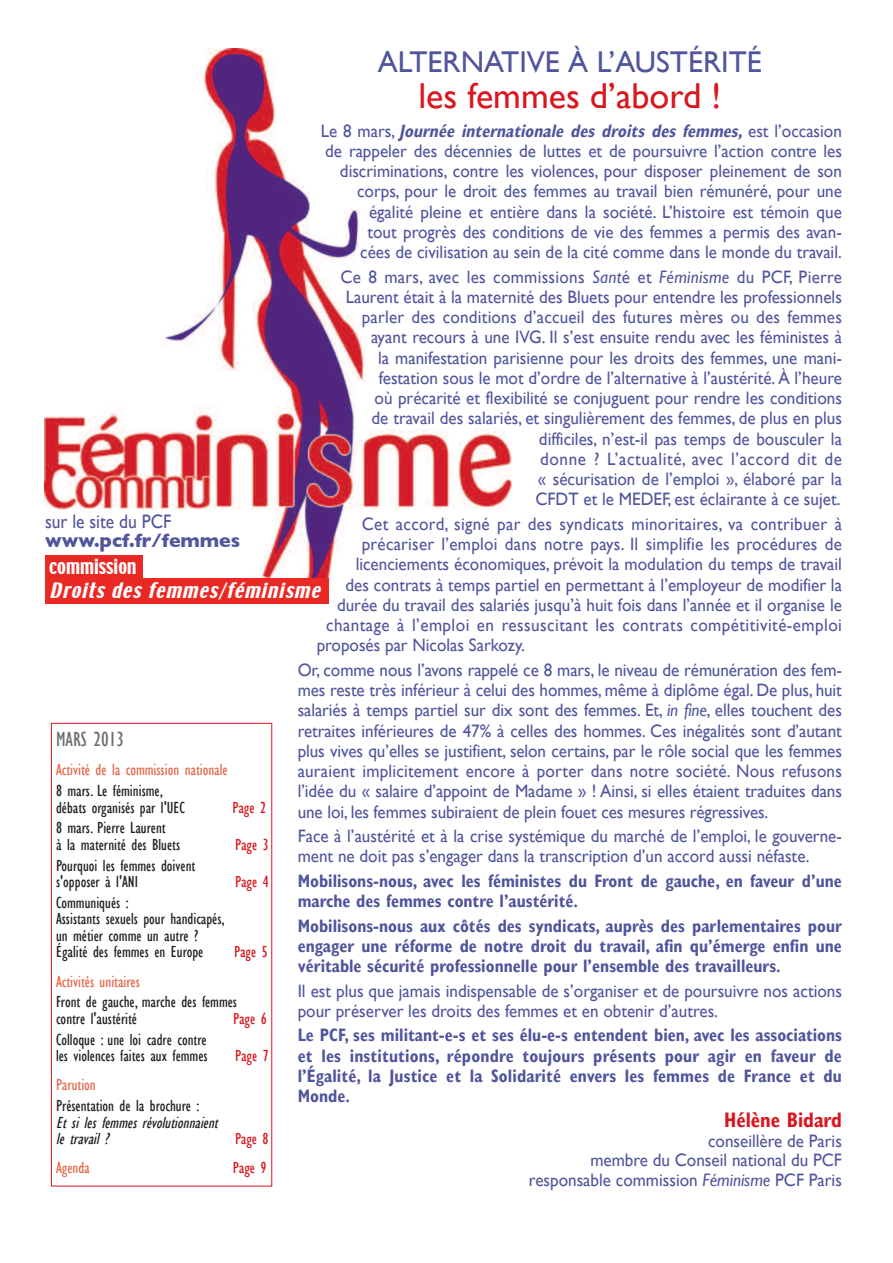
<style>
.page{position:relative;width:893px;height:1263px;background:#fff}
.page>*{position:absolute;margin:0;border:0;box-sizing:border-box;transform-origin:0 0}
.t1{font:36px "Gill Sans";color:#d8171f}
.t2{font:30px "Gill Sans";color:#50559c}
.t3{font:700 condensed 21px "Gill Sans";color:#d8171f;scale:.95 1}
.t4{font:condensed 21px "Gill Sans";color:#6c6d70}
.t5{font:700 19.5px "Gill Sans";color:#50559c}
.t6{font:19.5px "Gill Sans";color:#50559c;scale:.9 1}
.t7{font:italic 18.75px "Techno";color:#fff;scale:1.1 1}
.t8{font:18.75px "Techno";color:#fff}
.t9{font:18px/20.2px "Gill Sans";color:#50559c;text-align:right;scale:.95 1}
.t10{font:700 condensed 18px/20.2px "Gill Sans";color:#50559c;text-align:justify;scale:.95 1}
.t11{font:18px "Gill Sans";letter-spacing:.025em;color:#50559c;scale:.95 1}
.t12{font:18px "Gill Sans";letter-spacing:.02em;color:#50559c;scale:.95 1}
.t13{font:condensed 16.5px/16.5px "Gill Sans";color:#231f20}
.t14{font:condensed 16.5px "Gill Sans";color:#e3684b}
.t15{font:condensed 16.5px "Gill Sans";letter-spacing:-.01em;color:#d8171f}
.t16{font:italic condensed 16.5px/16.5px "Gill Sans";color:#231f20}
.s1{font-weight:700;font-style:italic;font-stretch:condensed}
.s2{font-style:italic}
</style>
<div class="page">
<img style="left:44px;top:48px;width:468px;height:545px">
<div style="left:51px;top:723px;width:221px;height:463px;border:1px solid #d8171f"></div>
<div style="left:45px;top:578px;width:284px;height:26px;background:#ea2924"></div>
<div style="left:45px;top:555px;width:98px;height:23px;background:#ea2924"></div>
<h2 class="t2" style="left:378px;top:44px;width:385px">AlternAtive à l’Austérité</h2>
<h1 class="t1" style="left:418px;top:75px;width:304px">les femmes d’abord !</h1>
<p class="t9" style="left:321px;top:120px;width:550px">l e 8 m a r s , <span class="s1">Journée internationale des droits des femmes,</span> e s t l ’ o c c a s i o n de rappeler des décennies de luttes et de poursuivre l’action contre les discriminations, contre les violences, pour disposer pleinement de son corps, pour le droit des femmes au travail bien rémunéré, pour une égalité pleine et entière dans la société. l’histoire est témoin que<br>tout progrès des conditions de vie des femmes a permis des avan-<br>cées de civilisation au sein de la cité comme dans le monde du travail.</p>
<p class="t9" style="left:340px;top:266px;width:529px">Ce 8 mars, avec les commissions <span class="s2">Sant</span>é et <span class="s2">Féminisme</span> du PCF, Pierre laurent était à la maternité des Bluets pour entendre les professionnels parler des conditions d’accueil des futures mères ou des femmes ayant recours à une ivG. il s’est ensuite rendu avec les féministes à<br>la manifestation parisienne pour les droits des femmes, une mani&shy;festation sous le mot d’ordre de l’alternative à l’austérité. à l’heure<br>où précarité et flexibilité se conjuguent pour rendre les conditions<br>de travail des salariés, et singulièrement des femmes, de plus en plus difficiles, n’est-il pas temps de bousculer la<br>donne ? l’actualité, avec l’accord dit de<br>« sécurisation de l’emploi », élaboré par la<br>CFDt et le MeDeF, est éclairante à ce sujet.</p>
<p class="t12" style="left:362px;top:513px;width:507px">Cet accord, signé par des syndicats minoritaires, va contribuer à</p>
<p class="t9" style="left:362px;top:534px;width:507px">précariser l’emploi dans notre pays. il simplifie les procédures de</p>
<p class="t9" style="left:356px;top:554px;width:513px">licenciements économiques, prévoit la modulation du temps de travail</p>
<p class="t9" style="left:346px;top:574px;width:524px">des contrats à temps partiel en permettant à l’employeur de modifier la</p>
<p class="t9" style="left:337px;top:594px;width:533px">durée du travail des salariés jusqu’à huit fois dans l’année et il organise le</p>
<p class="t11" style="left:326px;top:615px;width:544px">chantage à l’emploi en ressuscitant les contrats compétitivité-emploi</p>
<p class="t9" style="left:317px;top:635px;width:221px">proposés par nicolas sarkozy.</p>
<p class="t9" style="left:298px;top:659px;width:574px;text-align:justify">Or, comme nous l’avons rappelé ce 8 mars, le niveau de rémunération des fem&shy;mes reste très inférieur à celui des hommes, même à diplôme égal. De plus, huit salariés à temps partiel sur dix sont des femmes. et, <span class="s2">in fine</span>, elles touchent des retraites inférieures de 47% à celles des hommes. Ces inégalités sont d’autant plus vives qu’elles se justifient, selon certains, par le rôle social que les femmes auraient implicitement encore à porter dans notre société. nous refusons l’idée du « salaire d’appoint de Madame » ! Ainsi, si elles étaient traduites dans une loi, les femmes subiraient de plein fouet ces mesures régressives.</p>
<p class="t9" style="left:298px;top:826px;width:574px;text-align:left">Face à l’austérité et à la crise systémique du marché de l’emploi, le gouverne&shy;ment ne doit pas s’engager dans la transcription d’un accord aussi néfaste.</p>
<p class="t10" style="left:298px;top:871px;width:574px">Mobilisons-nous, avec les féministes du Front de gauche, en faveur d’une marche des femmes contre l’austérité.</p>
<p class="t10" style="left:298px;top:915px;width:574px">Mobilisons-nous aux côtés des syndicats, auprès des parlementaires pour engager une réforme de notre droit du travail, afin qu’émerge enfin une véritable sécurité professionnelle pour l’ensemble des travailleurs.</p>
<p class="t9" style="left:298px;top:980px;width:574px;text-align:left">il est plus que jamais indispensable de s’organiser et de poursuivre nos actions pour préserver les droits des femmes et en obtenir d’autres.</p>
<p class="t10" style="left:298px;top:1025px;width:574px">Le PCF, ses militant-e-s et ses élu-e-s entendent bien, avec les associations et les institutions, répondre toujours présents pour agir en faveur de l’Égalité, la Justice et la Solidarité envers les femmes de France et du Monde.</p>
<p class="t3" style="left:724px;top:1108px;width:126px">Hélène Bidard</p>
<p class="t9" style="left:529px;top:1131px;width:331px;line-height:19.5px">conseillère de Paris<br>membre du Conseil national du PCF responsable commission <span class="s2">Féminisme</span> PCF Paris</p>
<p class="t6" style="left:45px;top:510px;width:142px">sur le site du PCF</p>
<p class="t5" style="left:45px;top:529px;width:197px">www.pcf.fr/femmes</p>
<p class="t8" style="left:49px;top:555px;width:89px">COMMISSION</p>
<p class="t7" style="left:49px;top:579px;width:251px">Droits des femmes/féminisme</p>
<p class="t4" style="left:56px;top:726px;width:70px">mars 2013</p>
<p class="t14" style="left:56px;top:760px;width:173px">activité de la commission nationale</p>
<p class="t13" style="left:56px;top:782px;width:131px">8 mars. Le féminisme, débats organisés par l'UEC</p>
<p class="t15" style="left:232px;top:797px;width:35px">Page 2</p>
<p class="t13" style="left:56px;top:820px;width:126px">8 mars. Pierre Laurent<br>à la maternité des Bluets</p>
<p class="t15" style="left:235px;top:834px;width:35px">Page 3</p>
<p class="t13" style="left:56px;top:857px;width:141px">Pourquoi les femmes doivent s'opposer à l'aNI</p>
<p class="t15" style="left:235px;top:872px;width:35px">Page 4</p>
<p class="t13" style="left:56px;top:894px;width:170px">Communiqués :<br>assistants sexuels pour handicapés, un métier comme un autre ?<br>Égalité des femmes en Europe</p>
<p class="t15" style="left:234px;top:942px;width:35px">Page 5</p>
<p class="t14" style="left:56px;top:971px;width:85px">activités unitaires</p>
<p class="t13" style="left:56px;top:994px;width:183px">Front de gauche, marche des femmes contre l'austérité</p>
<p class="t15" style="left:233px;top:1008px;width:35px">Page 6</p>
<p class="t13" style="left:56px;top:1031px;width:153px">Colloque : une loi cadre contre les violences faites aux femmes</p>
<p class="t15" style="left:235px;top:1046px;width:35px">Page 7</p>
<p class="t14" style="left:56px;top:1075px;width:41px">Parution</p>
<p class="t13" style="left:56px;top:1097px;width:145px">Présentation de la brochure :</p>
<p class="t16" style="left:56px;top:1114px;width:167px">Et si les femmes révolutionnaient le travail ?</p>
<p class="t15" style="left:235px;top:1129px;width:35px">Page 8</p>
<p class="t14" style="left:56px;top:1158px;width:35px">agenda</p>
<p class="t15" style="left:233px;top:1158px;width:35px">Page 9</p>
</div>
